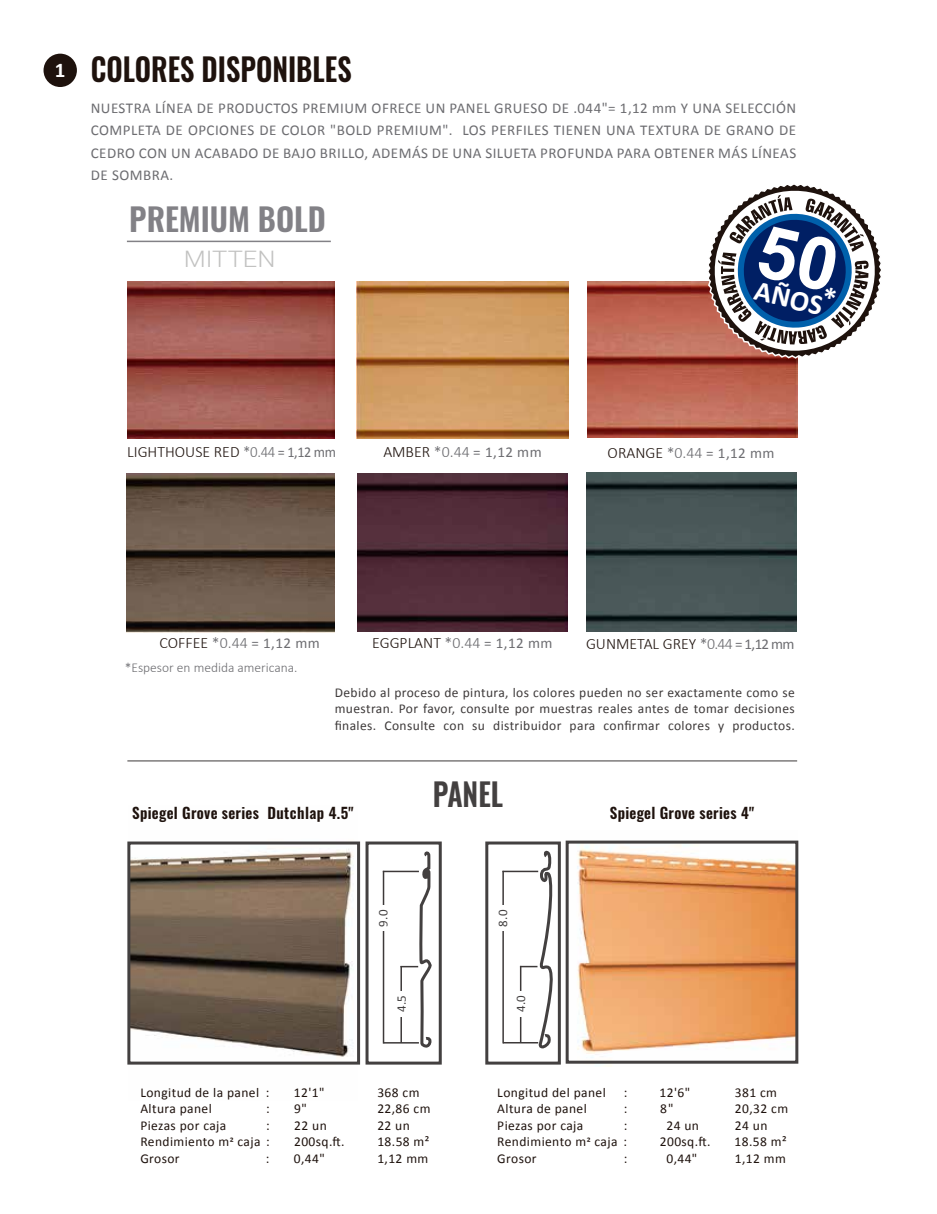
<style>
.page{position:relative;width:937px;height:1214px;background:#fff}
.page>*{position:absolute;margin:0;border:0;box-sizing:border-box;transform-origin:0 0}
.t1{font:600 31.5px "Oswald";color:#1e120d;scale:.9 1}
.t2{font:600 31.5px "Oswald";color:#828186}
.t3{font:600 31.5px "Oswald";color:#434040;scale:.9 1}
.t4{font:700 28.8px "Calibri";color:#fff}
.t5{font:300 22.65px "Roboto";color:#c2c2c1;scale:1.12 1}
.t6{font:300 15.9px "Calibri";color:#1e120d}
.t7{font:15px/22.5px "Calibri";letter-spacing:.03em;color:#6c6c70;text-align:justify}
.t8{font:600 15px "Oswald";letter-spacing:.02em;color:#1e120d}
.t9{font:13.5px "Calibri";letter-spacing:.03em;color:#1e120d}
.t10{font:13.5px/16.5px "Calibri";letter-spacing:.03em;color:#3d3939;text-align:justify}
.t11{font:300 13.5px "Calibri";color:#6c6c70}
.t12{font:13.05px "Calibri";color:#434040}
.t13{font:12.9px "Calibri";color:#434040}
.s1{color:#6c6c70}
.s2{font-weight:400;font-size:15px;color:#6c6c70}
.s3{font-weight:300;font-size:15.9px;color:#1e120d}
.s4{font-weight:300;font-size:15.9px}
</style>
<div class="page">
<img style="left:128px;top:849px;width:229px;height:216px">
<img style="left:560px;top:841px;width:237px;height:225px">
<img style="left:587px;top:282px;width:209px;height:156px">
<div style="left:43px;top:54px;width:34px;height:33px;background:#1e120d;border-radius:50%"></div>
<hr style="left:127px;top:241px;width:204px;height:1px;background:#828186">
<img style="left:356px;top:282px;width:212px;height:156px">
<img style="left:127px;top:474px;width:208px;height:158px">
<img style="left:127px;top:281px;width:208px;height:157px">
<img style="left:357px;top:473px;width:210px;height:158px">
<img style="left:586px;top:473px;width:209px;height:158px">
<hr style="left:127px;top:760px;width:669px;height:1px;background:#3d3939">
<div style="left:127px;top:841px;width:233px;height:223px;border:3px solid #434040"></div>
<div style="left:565px;top:840px;width:233px;height:223px;border:3px solid #434040"></div>
<div style="left:485px;top:841px;width:75px;height:223px;border:3px solid #434040"></div>
<hr style="left:502px;top:871px;width:1px;height:172px;background:#3d3939">
<hr style="left:502px;top:870px;width:36px;height:2px;background:#3d3939">
<hr style="left:503px;top:1042px;width:35px;height:1px;background:#3d3939">
<div style="left:496px;top:905px;width:12px;height:26px;background:#fff"></div>
<svg style="left:519px;top:850px;width:34px;height:199px"></svg>
<div style="left:365px;top:841px;width:76px;height:223px;border:3px solid #434040"></div>
<hr style="left:382px;top:871px;width:2px;height:172px;background:#3d3939">
<hr style="left:382px;top:870px;width:36px;height:2px;background:#3d3939">
<hr style="left:383px;top:1042px;width:35px;height:1px;background:#3d3939">
<div style="left:376px;top:905px;width:13px;height:26px;background:#fff"></div>
<svg style="left:400px;top:487px;width:33px;height:561px"></svg>
<svg style="left:704px;top:184px;width:177px;height:176px"></svg>
<h1 class="t1" style="left:55px;top:53px;width:331px"><sup>1</sup> COLORES DISPONIBLES</h1>
<p class="t7" style="left:91px;top:97px;width:706px">NUESTRA LÍNEA DE PRODUCTOS PREMIUM OFRECE UN PANEL GRUESO DE .044"= 1,12 mm Y UNA SELECCIÓN COMPLETA DE OPCIONES DE COLOR "BOLD PREMIUM". LOS PERFILES TIENEN UNA TEXTURA DE GRANO DE CEDRO CON UN ACABADO DE BAJO BRILLO, ADEMÁS DE UNA SILUETA PROFUNDA PARA OBTENER MÁS LÍNEAS DE SOMBRA.</p>
<h1 class="t2" style="left:129px;top:202px;width:198px">PREMIUM BOLD</h1>
<h3 class="t5" style="left:184px;top:243px;width:83px">MITTEN</h3>
<p class="t6" style="left:127px;top:442px;width:210px">LIGHTHOUSE RED <span class="s1">*0.44</span> <span class="s2">= 1,12 mm</span></p>
<p class="t7" style="left:383px;top:441px;width:160px"><span class="s3">AMBER</span> <span class="s4">*0.44</span> = 1,12 mm</p>
<h2 class="t4" style="left:758px;top:272px;width:83px;rotate:13deg">AÑOS*</h2>
<p class="t7" style="left:607px;top:442px;width:168px"><span class="s3">ORANGE</span> <span class="s4">*0.44</span> = 1,12 mm</p>
<p class="t7" style="left:159px;top:632px;width:162px"><span class="s3">COFFEE</span> <span class="s4">*0.44</span> = 1,12 mm</p>
<p class="t11" style="left:125px;top:659px;width:174px">*Espesor en medida americana.</p>
<p class="t6" style="left:372px;top:633px;width:182px">EGGPLANT <span class="s1">*0.44</span> <span class="s2">= 1,12 mm</span></p>
<p class="t6" style="left:585px;top:634px;width:210px">GUNMETAL GREY <span class="s1">*0.44</span> <span class="s2">= 1,12 mm</span></p>
<p class="t10" style="left:334px;top:684px;width:461px">Debido al proceso de pintura, los colores pueden no ser exactamente como se muestran. Por favor, consulte por muestras reales antes de tomar decisiones finales. Consulte con su distribuidor para confirmar colores y productos.</p>
<h1 class="t3" style="left:433px;top:777px;width:79px">PANEL</h1>
<p class="t8" style="left:132px;top:805px;width:223px">Spiegel Grove series Dutchlap 4.5"</p>
<p class="t8" style="left:609px;top:805px;width:146px">Spiegel Grove series 4"</p>
<p class="t12" style="left:374px;top:926px;width:18px;rotate:-90deg">9.0</p>
<p class="t13" style="left:494px;top:926px;width:18px;rotate:-90deg">8.0</p>
<p class="t12" style="left:393px;top:1012px;width:18px;rotate:-90deg">4.5</p>
<p class="t13" style="left:512px;top:1012px;width:18px;rotate:-90deg">4.0</p>
<p class="t9" style="left:140px;top:1083px;width:131px">Longitud de la panel :</p>
<p class="t9" style="left:294px;top:1083px;width:32px">12'1"</p>
<p class="t9" style="left:377px;top:1083px;width:44px">368 cm</p>
<p class="t9" style="left:140px;top:1100px;width:73px">Altura panel</p>
<p class="t9" style="left:266px;top:1100px;width:5px">:</p>
<p class="t9" style="left:294px;top:1100px;width:14px">9"</p>
<p class="t9" style="left:377px;top:1100px;width:55px">22,86 cm</p>
<p class="t9" style="left:140px;top:1116px;width:87px">Piezas por caja</p>
<p class="t9" style="left:266px;top:1116px;width:5px">:</p>
<p class="t9" style="left:294px;top:1116px;width:34px">22 un</p>
<p class="t9" style="left:377px;top:1116px;width:34px">22 un</p>
<p class="t9" style="left:140px;top:1133px;width:131px">Rendimiento m2 caja :</p>
<p class="t9" style="left:294px;top:1133px;width:52px">200sq.ft.</p>
<p class="t9" style="left:377px;top:1133px;width:53px">18.58 m²</p>
<p class="t9" style="left:140px;top:1149px;width:41px">Grosor</p>
<p class="t9" style="left:266px;top:1149px;width:5px">:</p>
<p class="t9" style="left:294px;top:1149px;width:32px">0,44"</p>
<p class="t9" style="left:377px;top:1149px;width:52px">1,12 mm</p>
<p class="t9" style="left:497px;top:1083px;width:110px">Longitud del panel</p>
<p class="t9" style="left:623px;top:1083px;width:5px">:</p>
<p class="t9" style="left:659px;top:1083px;width:32px">12'6"</p>
<p class="t9" style="left:734px;top:1083px;width:44px">381 cm</p>
<p class="t9" style="left:497px;top:1100px;width:91px">Altura de panel</p>
<p class="t9" style="left:623px;top:1100px;width:5px">:</p>
<p class="t9" style="left:660px;top:1100px;width:15px">8"</p>
<p class="t9" style="left:734px;top:1100px;width:55px">20,32 cm</p>
<p class="t9" style="left:497px;top:1116px;width:87px">Piezas por caja</p>
<p class="t9" style="left:623px;top:1116px;width:5px">:</p>
<p class="t9" style="left:666px;top:1116px;width:34px">24 un</p>
<p class="t9" style="left:734px;top:1116px;width:34px">24 un</p>
<p class="t9" style="left:497px;top:1133px;width:131px">Rendimiento m2 caja :</p>
<p class="t9" style="left:659px;top:1133px;width:52px">200sq.ft.</p>
<p class="t9" style="left:734px;top:1133px;width:53px">18.58 m²</p>
<p class="t9" style="left:497px;top:1149px;width:41px">Grosor</p>
<p class="t9" style="left:623px;top:1149px;width:5px">:</p>
<p class="t9" style="left:666px;top:1149px;width:32px">0,44"</p>
<p class="t9" style="left:734px;top:1149px;width:52px">1,12 mm</p>
</div>
